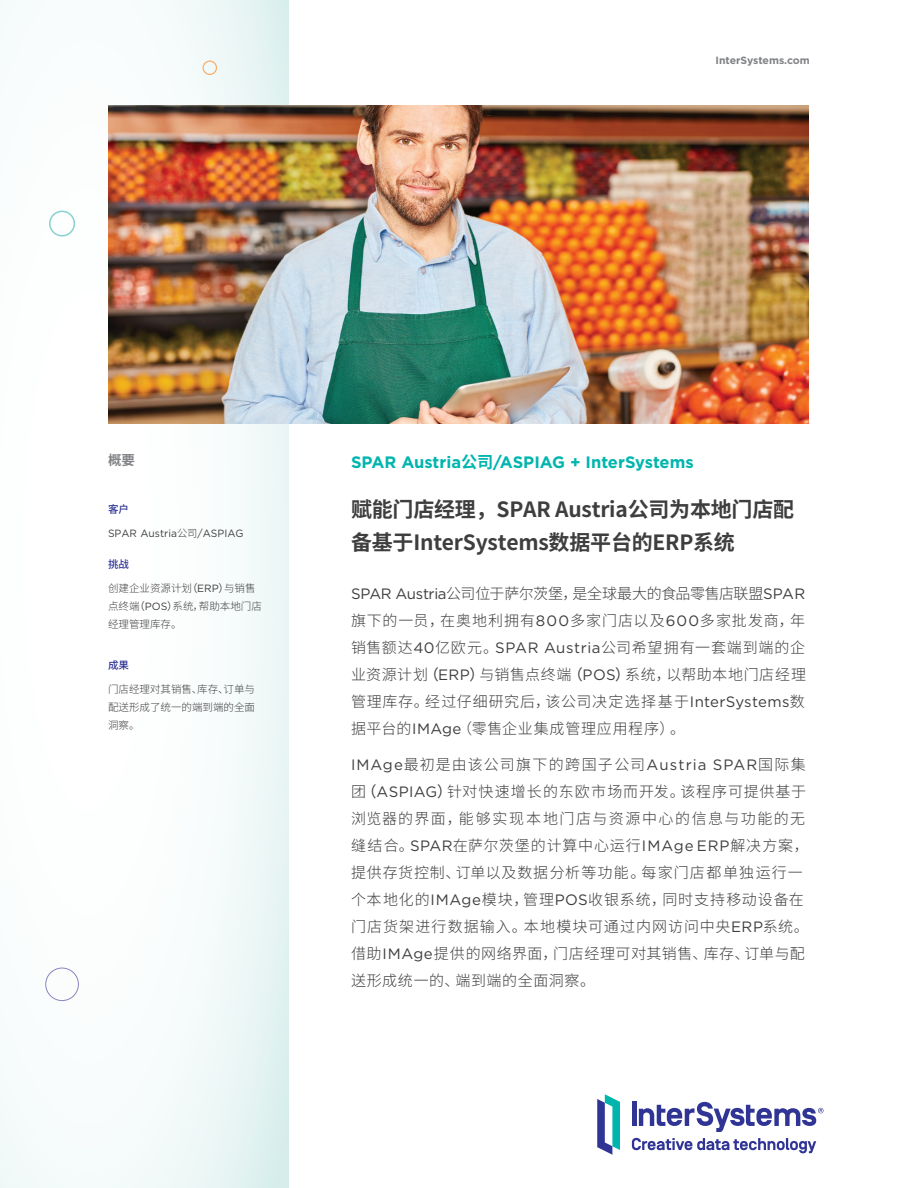
<style>
.page{position:relative;width:918px;height:1188px;background:#fff}
.page>*{position:absolute;margin:0;border:0;box-sizing:border-box;transform-origin:0 0}
.t1{font:700 21px/32.4px "Source Han Sans CN";letter-spacing:-.01em;color:#3e3e3f}
.t2{font:700 16.5px "Gotham";color:#00b5ae}
.body_par{font:300 15px/27px "Source Han Sans CN";letter-spacing:.06em;color:#3e3e3f;text-align:justify}
.t3{font:700 13.5px "Source Han Sans CN";color:#808285}
.Sidebar_grey{font:300 10.5px/18px "Source Han Sans CN";color:#3e3e3f}
._05_After_SUB{font:10.5px "Gotham";color:#3e3e3f}
.t4{font:700 10.5px "Gotham";color:#808285}
.t5{font:500 10.5px "Source Han Sans CN";color:#303595}
.s1{font-family:"Source Han Sans CN";font-weight:300}
.s2{font-weight:400}
.s3{font-family:"Gotham";font-weight:400}
.s4{font-family:"Source Han Sans CN"}
</style>
<div class="page">
<div style="left:0;top:0;width:289px;height:1188px;background:linear-gradient(to right,#fff,#edf7f6)"></div>
<hr style="left:632px;top:1102px;width:4px;height:24px;background:#303595">
<svg style="left:639px;top:1102px;width:185px;height:30px"></svg>
<svg style="left:597px;top:1094px;width:23px;height:61px"></svg>
<svg style="left:632px;top:1138px;width:184px;height:15px"></svg>
<div style="left:45px;top:968px;width:34px;height:33px;border:1px solid #8985bf;border-radius:50%"></div>
<div style="left:49px;top:211px;width:26px;height:26px;border:2px solid #89d1ce;border-radius:50%"></div>
<div style="left:203px;top:60px;width:14px;height:15px;border:1px solid #faad68;border-radius:50%"></div>
<img style="left:108px;top:106px;width:701px;height:317px">
<p class="t4" style="left:716px;top:54px;width:96px">InterSystems.com</p>
<p class="t3" style="left:108px;top:453px;width:28px">概要</p>
<p class="t5" style="left:108px;top:504px;width:22px">客户</p>
<p class="_05_After_SUB" style="left:108px;top:528px;width:137px">SPAR Austria<span class="s1">公司</span>/ASPIAG</p>
<p class="t5" style="left:108px;top:559px;width:22px">挑战</p>
<p class="Sidebar_grey" style="left:108px;top:580px;width:155px">创建企业资源计划<span class="s2">（</span><span class="s3">ERP</span><span class="s2">）</span>与销售点终端<span class="s2">（</span><span class="s3">POS</span><span class="s2">）</span>系统，帮助本地门店经理管理库存。</p>
<p class="t5" style="left:108px;top:659px;width:22px">成果</p>
<p class="Sidebar_grey" style="left:108px;top:680px;width:148px;text-align:justify">门店经理对其销售、库存、订单与配送形成了统一的端到端的全面洞察。</p>
<p class="t2" style="left:351px;top:452px;width:344px">SPAR Austria<span class="s4">公司</span>/ASPIAG + InterSystems</p>
<p class="t1" style="left:351px;top:494px;width:445px">赋能门店经理，SPAR Austria公司为本地门店配备基于InterSystems数据平台的ERP系统</p>
<p class="body_par" style="left:351px;top:580px;width:457px"><span class="s3">SPAR Austria</span>公司位于萨尔茨堡，是全球最大的食品零售店联盟<span class="s3">SPAR</span>旗下的一员，在奥地利拥有<span class="s3">800</span>多家门店以及<span class="s3">600</span>多家批发商，年销售额达<span class="s3">40</span>亿欧元。<span class="s3">SPAR Austria</span>公司希望拥有一套端到端的企业资源计划<span class="s2">（</span><span class="s3">ERP</span><span class="s2">）</span>与销售点终端<span class="s2">（</span><span class="s3">POS</span><span class="s2">）</span>系统，以帮助本地门店经理管理库存。经过仔细研究后，该公司决定选择基于<span class="s3">InterSystems</span>数据平台的<span class="s3">IMAge</span>（零售企业集成管理应用程序）。</p>
<p class="body_par" style="left:351px;top:751px;width:459px;text-align:left"><span class="s3">IMAge</span>最初是由该公司旗下的跨国子公司<span class="s3">Austria SPAR</span>国际集团<span class="s2">（</span><span class="s3">ASPIAG</span><span class="s2">）</span>针对快速增长的东欧市场而开发。该程序可提供基于浏览器的界面，能够实现本地门店与资源中心的信息与功能的无缝结合。<span class="s3">SPAR</span>在萨尔茨堡的计算中心运行<span class="s3">IMAge ERP</span>解决方案，提供存货控制、订单以及数据分析等功能。每家门店都单独运行一个本地化的<span class="s3">IMAge</span>模块，管理<span class="s3">POS</span>收银系统，同时支持移动设备在门店货架进行数据输入。本地模块可通过内网访问中央<span class="s3">ERP</span>系统。借助<span class="s3">IMAge</span>提供的网络界面，门店经理可对其销售、库存、订单与配送形成统一的、端到端的全面洞察。</p>
</div>
